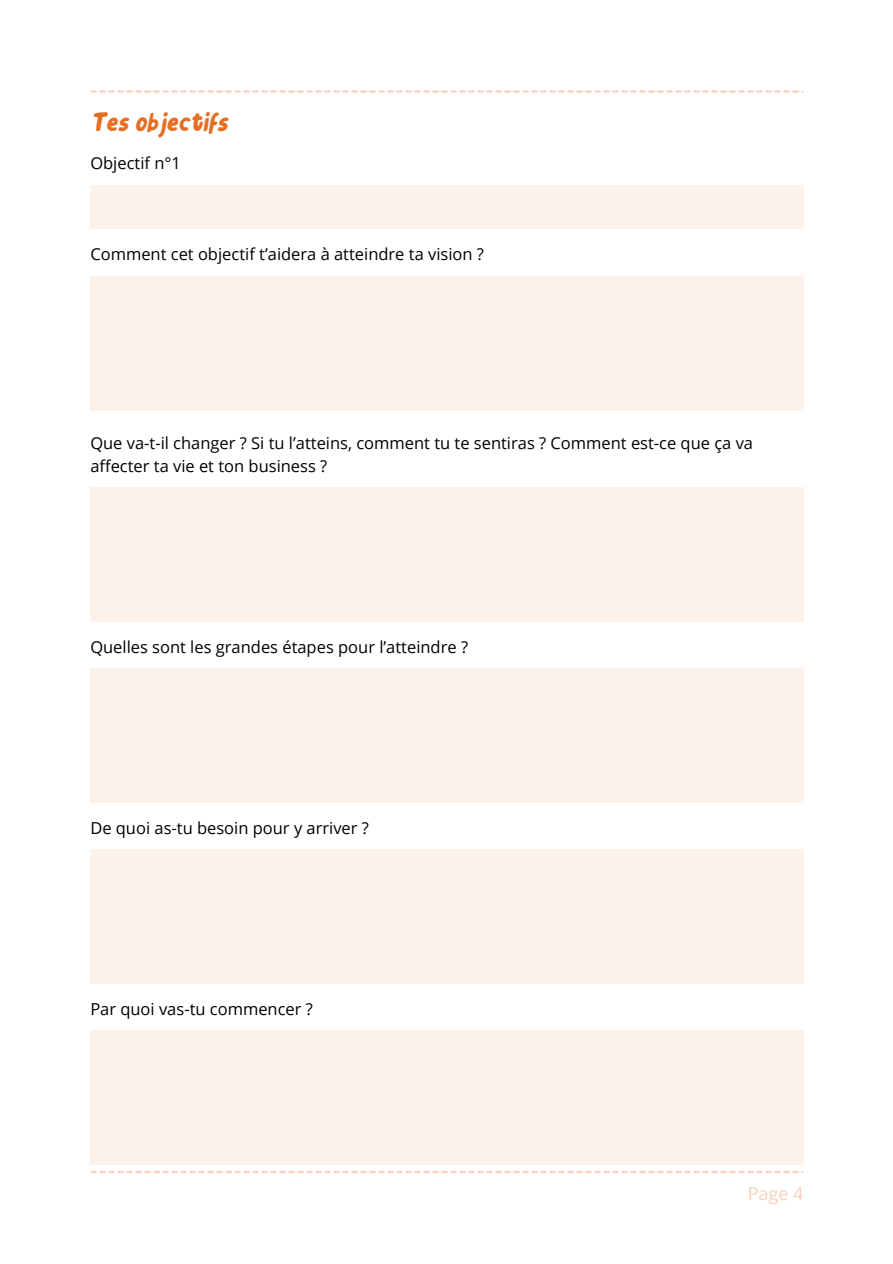
<style>
.page{position:relative;width:893px;height:1264px;background:#fff}
.page>*{position:absolute;margin:0;border:0;box-sizing:border-box;transform-origin:0 0}
.t1{font:italic 27px "CORDON";color:#e56e23}
.t2{font:18px "Open Sans";color:#f7d2bb}
.t3{font:16.5px/22.5px "Open Sans";color:#000}
</style>
<div class="page">
<svg style="left:90px;top:90px;width:713px;height:3px"></svg>
<svg style="left:90px;top:1171px;width:713px;height:2px"></svg>
<div style="left:90px;top:185px;width:713px;height:44px;background:#fcf2ec"></div>
<div style="left:90px;top:275px;width:713px;height:135px;background:#fcf2ec"></div>
<div style="left:90px;top:487px;width:713px;height:135px;background:#fcf2ec"></div>
<div style="left:90px;top:668px;width:713px;height:134px;background:#fcf2ec"></div>
<div style="left:90px;top:848px;width:713px;height:135px;background:#fcf2ec"></div>
<div style="left:90px;top:1029px;width:713px;height:135px;background:#fcf2ec"></div>
<h1 class="t1" style="left:90px;top:108px;width:139px">Tes objectifs</h1>
<p class="t3" style="left:90px;top:152px;width:92px">Objectif n°1</p>
<p class="t3" style="left:90px;top:243px;width:395px">Comment cet objectif t’aidera à atteindre ta vision ?</p>
<p class="t3" style="left:90px;top:431px;width:664px">Que va-t-il changer ? Si tu l’atteins, comment tu te sentiras ? Comment est-ce que ça va affecter ta vie et ton business ?</p>
<p class="t3" style="left:90px;top:635px;width:379px">Quelles sont les grandes étapes pour l’atteindre ?</p>
<p class="t3" style="left:90px;top:816px;width:280px">De quoi as-tu besoin pour y arriver ?</p>
<p class="t3" style="left:90px;top:996px;width:224px">Par quoi vas-tu commencer ?</p>
<p class="t2" style="left:747px;top:1180px;width:57px">Page 4</p>
</div>
